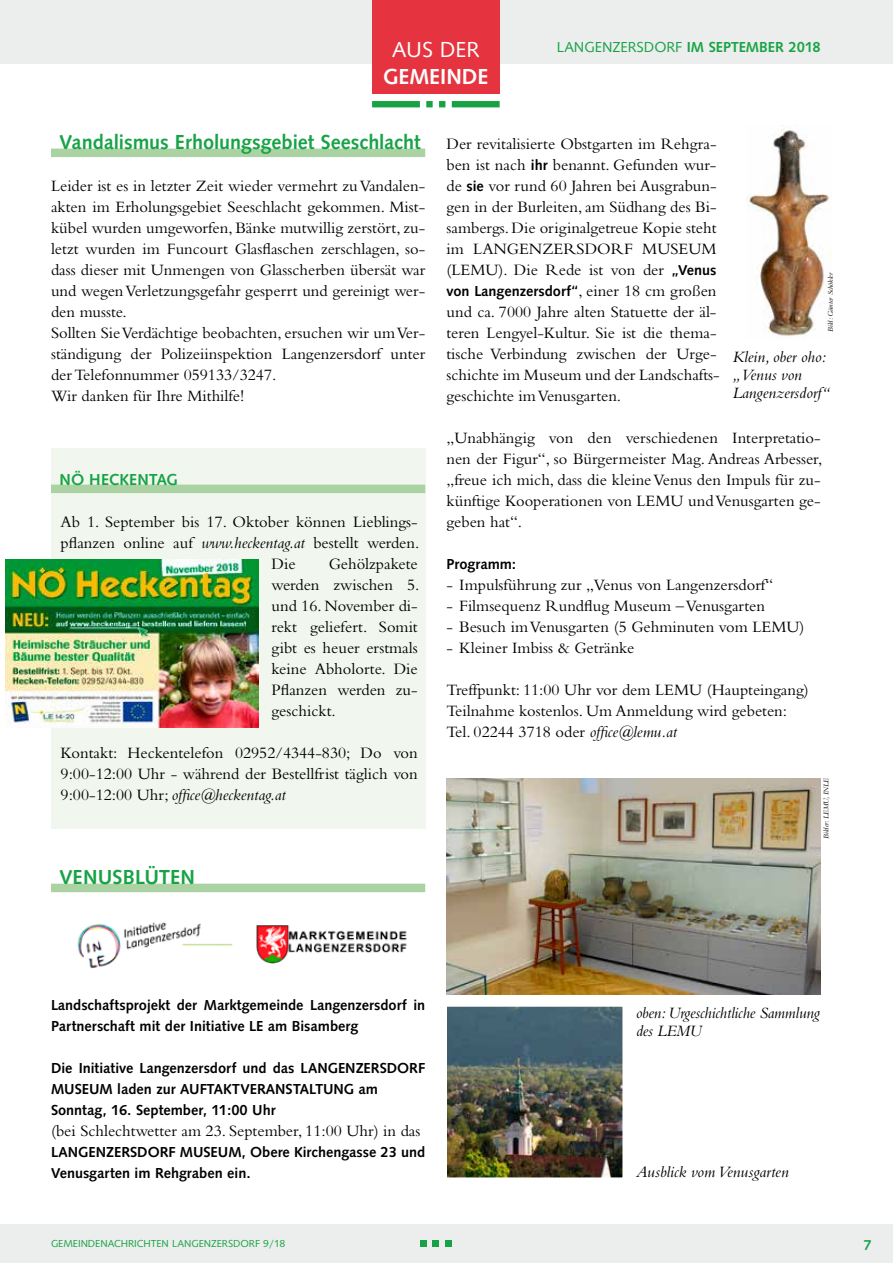
<style>
.page{position:relative;width:893px;height:1263px;background:#fff}
.page>*{position:absolute;margin:0;border:0;box-sizing:border-box;transform-origin:0 0}
.t1{font:700 22.5px "Syntax";color:#fff}
.t2{font:22.5px "Syntax";color:#fff}
.t3{font:700 21px "Syntax";color:#17a345}
.t4{font:16.5px/21px "Bembo";color:#000;text-align:justify}
.t5{font:italic 16.5px/18px "Bembo";color:#000}
.t6{font:700 16.5px "Syntax";letter-spacing:.01em;color:#17a345}
.t7{font:700 15px/21px "Syntax";color:#000}
.t8{font:700 15px "Syntax";color:#17a345}
.t9{font:10.5px "Syntax";color:#17a345}
.t10{font:italic 7.5px "Bembo";letter-spacing:-.005em;color:#000}
.s1{font-weight:400}
.s2{font-style:italic}
.s3{font-family:"Syntax";font-weight:700;font-size:15px}
.s4{font-family:"Bembo";font-weight:400;font-size:16.5px}
</style>
<div class="page">
<div style="left:0;top:1225px;width:893px;height:38px;background:#eceded"></div>
<div style="left:0;top:0;width:893px;height:64px;background:#eceded"></div>
<svg style="left:420px;top:1241px;width:6px;height:6px"></svg>
<svg style="left:433px;top:1241px;width:6px;height:6px"></svg>
<div style="left:445px;top:1241px;width:7px;height:6px;background:#17a345"></div>
<div style="left:372px;top:0;width:128px;height:93px;background:#e53440"></div>
<svg style="left:372px;top:101px;width:128px;height:6px"></svg>
<div style="left:51px;top:884px;width:374px;height:8px;background:#abd2a2"></div>
<div style="left:51px;top:149px;width:374px;height:8px;background:#abd2a2"></div>
<div style="left:51px;top:449px;width:374px;height:380px;background:#f1f7ef"></div>
<div style="left:51px;top:485px;width:374px;height:8px;background:#abd2a2"></div>
<img style="left:5px;top:559px;width:254px;height:168px">
<img style="left:446px;top:778px;width:375px;height:216px">
<img style="left:448px;top:1008px;width:173px;height:168px">
<div style="left:446px;top:1006px;width:177px;height:172px;border:1px solid #fff"></div>
<img style="left:747px;top:129px;width:85px;height:209px">
<img style="left:257px;top:925px;width:150px;height:38px">
<img style="left:77px;top:922px;width:156px;height:47px">
<h1 class="t2" style="left:392px;top:37px;width:89px">AUS DER</h1>
<h1 class="t1" style="left:383px;top:64px;width:107px">GEMEINDE</h1>
<p class="t8" style="left:557px;top:38px;width:266px"><span class="s1">LANGENZERSDORF</span> IM SEPTEMBER 2018</p>
<p class="t3" style="left:60px;top:129px;width:363px">Vandalismus Erholungsgebiet Seeschlacht</p>
<p class="t4" style="left:51px;top:175px;width:376px;text-align:left">Leider ist es in letzter Zeit wieder vermehrt zu Vandalen&shy;akten im Erholungsgebiet Seeschlacht gekommen. Mist&shy;kübel wurden umgeworfen, Bänke mutwillig zerstört, zu&shy;letzt wurden im Funcourt Glasflaschen zerschlagen, so&shy;dass dieser mit Unmengen von Glasscherben übersät war und wegen Verletzungsgefahr gesperrt und gereinigt wer&shy;den musste.<br>Sollten Sie Verdächtige beobachten, ersuchen wir um Ver&shy;ständigung der Polizeiinspektion Langenzersdorf unter der Telefonnummer 059133/3247.<br>Wir danken für Ihre Mithilfe!</p>
<p class="t6" style="left:60px;top:469px;width:120px">NÖ HECKENTAG</p>
<p class="t4" style="left:61px;top:511px;width:359px">Ab 1. September bis 17. Oktober können Lieblings-</p>
<p class="t4" style="left:61px;top:532px;width:360px">pflanzen online auf <span class="s2">www.heckentag.at</span> bestellt werden.</p>
<p class="t4" style="left:272px;top:553px;width:26px">Die</p>
<p class="t4" style="left:272px;top:553px;width:149px;text-indent:57px">Gehölzpakete werden zwischen 5. und 16. November di&shy;rekt geliefert. Somit gibt es heuer erstmals keine Abholorte. Die Pflanzen werden zu&shy;geschickt.</p>
<p class="t4" style="left:61px;top:742px;width:359px">Kontakt: Heckentelefon 02952/4344-830; Do von 9:00-12:00 Uhr - während der Bestellfrist täglich von 9:00-12:00 Uhr; <span class="s2">office@heckentag.at</span></p>
<p class="t3" style="left:60px;top:864px;width:137px">VENUSBLÜTEN</p>
<p class="t4" style="left:446px;top:133px;width:272px">Der revitalisierte Obstgarten im Rehgra&shy;ben ist nach <span class="s3">ihr</span> benannt. Gefunden wur&shy;de <span class="s3">sie</span> vor rund 60 Jahren bei Ausgrabun&shy;gen in der Burleiten, am Südhang des Bi&shy;sambergs. Die originalgetreue Kopie steht im LANGENZERSDORF MUSEUM (LEMU). Die Rede ist von der <span class="s3">„Venus</span></p>
<p class="t7" style="left:446px;top:280px;width:272px">von Langenzersdorf“<span class="s4">, einer 18 cm großen</span></p>
<p class="t4" style="left:446px;top:301px;width:275px;text-align:left">und ca. 7000 Jahre alten Statuette der äl&shy;teren Lengyel-Kultur. Sie ist die thema&shy;tische Verbindung zwischen der Urge&shy;schichte im Museum und der Landschafts&shy;geschichte im Venusgarten.</p>
<p class="t4" style="left:446px;top:427px;width:377px">„Unabhängig von den verschiedenen Interpretatio&shy;nen der Figur“, so Bürgermeister Mag. Andreas Arbesser, „freue ich mich, dass die kleine Venus den Impuls für zu&shy;künftige Kooperationen von LEMU und Venusgarten ge&shy;geben hat“.</p>
<p class="t7" style="left:446px;top:553px;width:71px">Programm:</p>
<p class="t4" style="left:446px;top:574px;width:328px">- Impulsführung zur „Venus von Langenzersdorf“</p>
<p class="t4" style="left:446px;top:595px;width:320px">- Filmsequenz Rundflug Museum – Venusgarten</p>
<p class="t4" style="left:446px;top:616px;width:359px">- Besuch im Venusgarten (5 Gehminuten vom LEMU)</p>
<p class="t4" style="left:446px;top:637px;width:189px">- Kleiner Imbiss &amp; Getränke</p>
<p class="t4" style="left:446px;top:679px;width:364px;text-align:left">Treffpunkt: 11:00 Uhr vor dem LEMU (Haupteingang)<br>Teilnahme kostenlos. Um Anmeldung wird gebeten:<br>Tel. 02244 3718 oder <span class="s2">office@lemu.at</span></p>
<p class="t10" style="left:826px;top:332px;width:61px;rotate:-90deg">Bild: Günter Schökler</p>
<p class="t5" style="left:732px;top:348px;width:98px">Klein, ober oho: „Venus von<br>Langenzersdorf“</p>
<p class="t10" style="left:822px;top:839px;width:62px;rotate:-90deg">Bilder: LEMU, INLE</p>
<p class="t7" style="left:51px;top:994px;width:376px">Landschaftsprojekt der Marktgemeinde Langenzersdorf in<br>Partnerschaft mit der Initiative LE am Bisamberg</p>
<p class="t7" style="left:51px;top:1057px;width:376px">Die Initiative Langenzersdorf und das LANGENZERSDORF<br>MUSEUM laden zur AUFTAKTVERANSTALTUNG am<br>Sonntag, 16. September, 11:00 Uhr</p>
<p class="t4" style="left:51px;top:1120px;width:371px">(bei Schlechtwetter am 23. September, 11:00 Uhr) in das</p>
<p class="t7" style="left:51px;top:1141px;width:376px">LANGENZERSDORF MUSEUM, Obere Kirchengasse 23 und<br>Venusgarten im Rehgraben ein.</p>
<p class="t5" style="left:636px;top:1003px;width:185px">oben: Urgeschichtliche Sammlung des LEMU</p>
<p class="t5" style="left:636px;top:1162px;width:154px">Ausblick vom Venusgarten</p>
<p class="t9" style="left:51px;top:1238px;width:236px">GEMEINDENACHRICHTEN LANGENZERSDORF 9/18</p>
<p class="t8" style="left:863px;top:1236px;width:10px">7</p>
</div>
